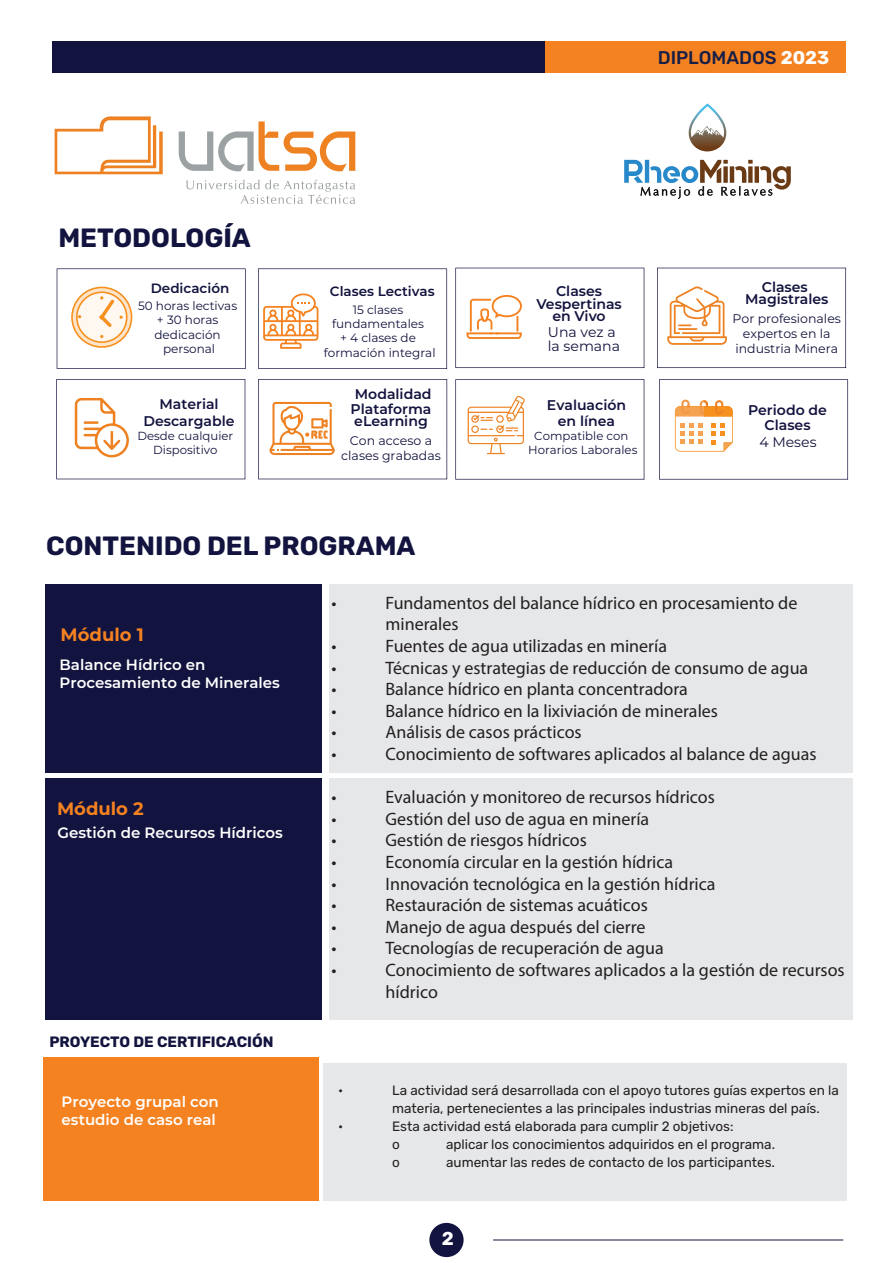
<style>
.page{position:relative;width:893px;height:1263px;background:#fff}
.page>*{position:absolute;margin:0;border:0;box-sizing:border-box;transform-origin:0 0}
.t1{font:700 26.4px "Rubik";color:#12133e}
.t2{font:700 18.6px "Rubik";color:#fff}
.t3{font:500 18.3px "Rubik";color:#171e47}
.t4{font:18px/21.6px "Myriad Pro";color:#231f20}
.t5{font:700 18px "Montserrat";color:#f58220}
.t6{font:600 15px/18px "Montserrat";color:#fff}
.t7{font:700 15px "Rubik";color:#12133e}
.t8{font:600 14.1px/12.5px "Montserrat";color:#12133e;text-align:center}
.t9{font:14.1px/14.1px "Montserrat";color:#12133e}
.t10{font:13.5px/18px "Rubik";color:#231f20}
.t11{font:600 13.5px "Montserrat";color:#12133e}
.t12{font:12.45px/15px "Montserrat";color:#12133e;text-align:center}
.t13{font:12px/14.4px "Montserrat";color:#12133e;text-align:center}
.t14{font:11.7px/14.1px "Montserrat";color:#12133e;text-align:center}
.s1{font-weight:700;color:#fff}
</style>
<div class="page">
<div style="left:329px;top:778px;width:523px;height:242px;background:#e6e7e9"></div>
<div style="left:329px;top:584px;width:523px;height:188px;background:#e6e7e9"></div>
<div style="left:45px;top:584px;width:276px;height:188px;background:#12133e"></div>
<div style="left:45px;top:778px;width:276px;height:242px;background:#12133e"></div>
<svg style="left:179px;top:121px;width:176px;height:50px"></svg>
<svg style="left:186px;top:180px;width:169px;height:24px"></svg>
<svg style="left:55px;top:116px;width:108px;height:58px"></svg>
<div style="left:52px;top:41px;width:493px;height:32px;background:#12133e"></div>
<div style="left:545px;top:41px;width:301px;height:32px;background:#f58220"></div>
<svg style="left:688px;top:104px;width:38px;height:48px"></svg>
<svg style="left:624px;top:160px;width:167px;height:39px"></svg>
<div style="left:429px;top:1223px;width:35px;height:34px;background:#12133e;border-radius:50%"></div>
<hr style="left:493px;top:1240px;width:350px;height:1px;background:#12133e">
<svg style="left:57px;top:268px;width:189px;height:101px"></svg>
<svg style="left:659px;top:379px;width:189px;height:101px"></svg>
<svg style="left:455px;top:268px;width:189px;height:100px"></svg>
<svg style="left:258px;top:379px;width:189px;height:100px"></svg>
<svg style="left:455px;top:379px;width:189px;height:101px"></svg>
<svg style="left:657px;top:268px;width:189px;height:100px"></svg>
<svg style="left:56px;top:379px;width:189px;height:100px"></svg>
<svg style="left:258px;top:268px;width:189px;height:101px"></svg>
<div style="left:323px;top:1064px;width:524px;height:137px;background:#e6e7e9"></div>
<div style="left:43px;top:1057px;width:275px;height:144px;background:#f58220"></div>
<h1 class="t1" style="left:58px;top:223px;width:194px">METODOLOGÍA</h1>
<p class="t11" style="left:151px;top:279px;width:80px">Dedicación</p>
<p class="t13" style="left:138px;top:298px;width:101px">50 horas lectivas + 30 horas dedicación personal</p>
<p class="t8" style="left:144px;top:395px;width:92px;line-height:17px">Material<br>Descargable</p>
<p class="t14" style="left:137px;top:428px;width:97px">Desde cualquier<br>Dispositivo</p>
<p class="t11" style="left:330px;top:282px;width:106px">Clases Lectivas</p>
<p class="t13" style="left:324px;top:302px;width:113px">15 clases fundamentales<br>+ 4 clases de formación integral</p>
<p class="t8" style="left:355px;top:387px;width:78px">Modalidad</p>
<p class="t8" style="left:351px;top:402px;width:82px;text-align:left">Plataforma eLearning</p>
<p class="t12" style="left:341px;top:433px;width:101px">Con acceso a clases grabadas</p>
<h1 class="t1" style="left:46px;top:530px;width:371px">CONTENIDO DEL PROGRAMA</h1>
<p class="t3" style="left:658px;top:47px;width:173px">DIPLOMADOS <span class="s1">2023</span></p>
<p class="t8" style="left:536px;top:285px;width:87px">Clases<br>Vespertinas en Vivo</p>
<p class="t9" style="left:548px;top:324px;width:74px">Una vez a la semana</p>
<p class="t8" style="left:547px;top:395px;width:81px;line-height:17px">Evaluación en línea</p>
<p class="t14" style="left:528px;top:428px;width:111px">Compatible con<br>Horarios Laborales</p>
<p class="t8" style="left:745px;top:280px;width:85px">Clases<br>Magistrales</p>
<p class="t12" style="left:733px;top:311px;width:110px">Por profesionales expertos en la industria Minera</p>
<p class="t8" style="left:748px;top:403px;width:80px;line-height:14.1px">Periodo de<br>Clases</p>
<p class="t9" style="left:759px;top:434px;width:59px">4 Meses</p>
<p class="t5" style="left:61px;top:622px;width:85px">Módulo 1</p>
<p class="t6" style="left:60px;top:655px;width:222px">Balance Hídrico en<br>Procesamiento de Minerales</p>
<p class="t5" style="left:57px;top:796px;width:88px">Módulo 2</p>
<p class="t6" style="left:57px;top:823px;width:227px">Gestión de Recursos Hídricos</p>
<p class="t7" style="left:49px;top:1032px;width:226px">PROYECTO DE CERTIFICACIÓN</p>
<p class="t6" style="left:62px;top:1092px;width:159px">Proyecto grupal con estudio de caso real</p>
<p class="t4" style="left:332px;top:592px;width:7px">•</p>
<p class="t4" style="left:386px;top:592px;width:413px">Fundamentos del balance hídrico en procesamiento de minerales</p>
<p class="t4" style="left:332px;top:635px;width:7px">•</p>
<p class="t4" style="left:386px;top:635px;width:283px">Fuentes de agua utilizadas en minería</p>
<p class="t4" style="left:332px;top:656px;width:7px">•</p>
<p class="t4" style="left:386px;top:656px;width:424px">Técnicas y estrategias de reducción de consumo de agua</p>
<p class="t4" style="left:332px;top:678px;width:7px">•</p>
<p class="t4" style="left:386px;top:678px;width:304px">Balance hídrico en planta concentradora</p>
<p class="t4" style="left:332px;top:700px;width:7px">•</p>
<p class="t4" style="left:386px;top:700px;width:334px">Balance hídrico en la lixiviación de minerales</p>
<p class="t4" style="left:332px;top:721px;width:7px">•</p>
<p class="t4" style="left:386px;top:721px;width:198px">Análisis de casos prácticos</p>
<p class="t4" style="left:332px;top:743px;width:7px">•</p>
<p class="t4" style="left:386px;top:743px;width:432px">Conocimiento de softwares aplicados al balance de aguas</p>
<p class="t4" style="left:332px;top:786px;width:7px">•</p>
<p class="t4" style="left:386px;top:786px;width:331px">Evaluación y monitoreo de recursos hídricos</p>
<p class="t4" style="left:332px;top:808px;width:7px">•</p>
<p class="t4" style="left:386px;top:808px;width:265px">Gestión del uso de agua en minería</p>
<p class="t4" style="left:332px;top:829px;width:7px">•</p>
<p class="t4" style="left:386px;top:829px;width:203px">Gestión de riesgos hídricos</p>
<p class="t4" style="left:332px;top:851px;width:7px">•</p>
<p class="t4" style="left:386px;top:851px;width:289px">Economía circular en la gestión hídrica</p>
<p class="t4" style="left:332px;top:872px;width:7px">•</p>
<p class="t4" style="left:386px;top:872px;width:331px">Innovación tecnológica en la gestión hídrica</p>
<p class="t4" style="left:332px;top:894px;width:7px">•</p>
<p class="t4" style="left:386px;top:894px;width:264px">Restauración de sistemas acuáticos</p>
<p class="t4" style="left:332px;top:916px;width:7px">•</p>
<p class="t4" style="left:386px;top:916px;width:262px">Manejo de agua después del cierre</p>
<p class="t4" style="left:332px;top:937px;width:7px">•</p>
<p class="t4" style="left:386px;top:937px;width:280px">Tecnologías de recuperación de agua</p>
<p class="t4" style="left:332px;top:959px;width:7px">•</p>
<p class="t4" style="left:386px;top:959px;width:461px">Conocimiento de softwares aplicados a la gestión de recursos hídrico</p>
<p class="t10" style="left:338px;top:1081px;width:7px">•</p>
<p class="t10" style="left:392px;top:1081px;width:448px">La actividad será desarrollada con el apoyo tutores guías expertos en la materia, pertenecientes a las principales industrias mineras del país.</p>
<p class="t10" style="left:338px;top:1117px;width:7px">•</p>
<p class="t10" style="left:392px;top:1117px;width:343px">Esta actividad está elaborada para cumplir 2 objetivos: o</p>
<p class="t10" style="left:446px;top:1135px;width:330px">aplicar los conocimientos adquiridos en el programa.</p>
<p class="t10" style="left:392px;top:1153px;width:9px">o</p>
<p class="t10" style="left:446px;top:1153px;width:330px">aumentar las redes de contacto de los participantes.</p>
<p class="t2" style="left:442px;top:1228px;width:14px">2</p>
</div>
